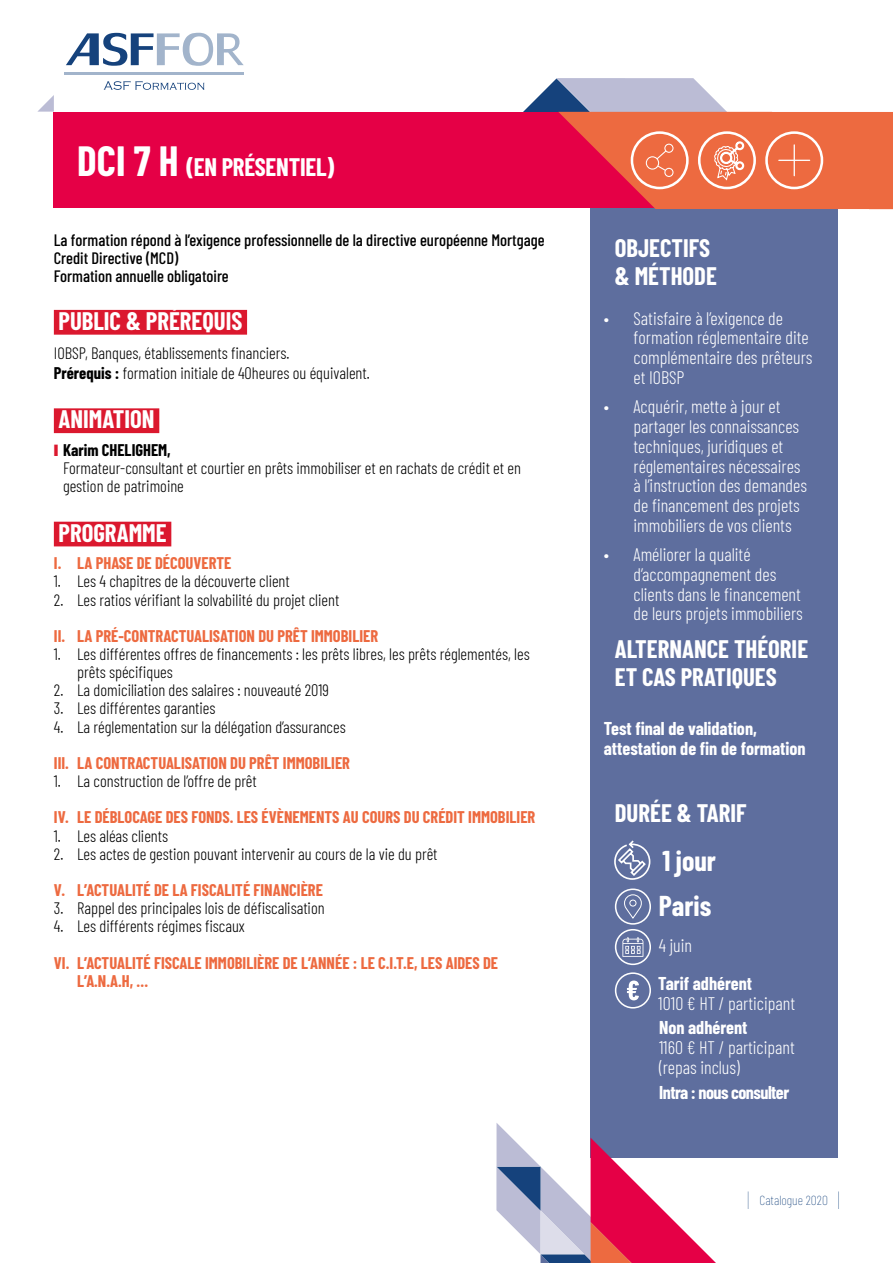
<style>
.page{position:relative;width:893px;height:1263px;background:#fff}
.page>*{position:absolute;margin:0;border:0;box-sizing:border-box;transform-origin:0 0}
.t1{font:700 28.05px/44.8px "Barlow Condensed";color:#fff}
.t2{font:700 24.75px/28px "Barlow Condensed";color:#fff}
.t3{font:300 18.15px/19.8px "Barlow Condensed";color:#fff}
.t4{font:700 18.15px/19.8px "Barlow Condensed";color:#fff}
.t5{font:700 18.15px "Barlow Condensed";letter-spacing:-.03em;color:#fff}
.t6{font:300 16.5px/18.1px "Barlow Condensed";color:#000}
.t7{font:700 16.5px/18.1px "Barlow Condensed";color:#ed6a40}
.t8{font:500 16.5px/18.1px "Barlow Condensed";color:#000}
.t9{font:100 13.5px "Barlow Condensed";color:#15427c}
.s1{font-size:41.25px}
.s2{font-weight:700}
.s3{color:#db182e}
</style>
<div class="page">
<svg style="left:66px;top:33px;width:178px;height:33px"></svg>
<hr style="left:65px;top:73px;width:179px;height:2px;background:#15427c">
<svg style="left:104px;top:81px;width:100px;height:9px"></svg>
<svg style="left:37px;top:95px;width:17px;height:17px"></svg>
<svg style="left:838px;top:1191px;width:1px;height:18px"></svg>
<svg style="left:748px;top:1191px;width:1px;height:18px"></svg>
<div style="left:590px;top:173px;width:248px;height:985px;background:#5e6e9e"></div>
<div style="left:54px;top:112px;width:719px;height:96px;background:#e50046"></div>
<div style="left:54px;top:310px;width:193px;height:25px;background:#db182e"></div>
<div style="left:54px;top:408px;width:105px;height:25px;background:#db182e"></div>
<div style="left:54px;top:522px;width:117px;height:24px;background:#db182e"></div>
<svg style="left:614px;top:840px;width:37px;height:40px"></svg>
<svg style="left:624px;top:894px;width:18px;height:25px"></svg>
<div style="left:615px;top:888px;width:36px;height:37px;border:2px solid #fff;border-radius:50%"></div>
<svg style="left:622px;top:937px;width:21px;height:20px"></svg>
<div style="left:615px;top:929px;width:36px;height:36px;border:2px solid #fff;border-radius:50%"></div>
<svg style="left:627px;top:980px;width:12px;height:20px"></svg>
<div style="left:615px;top:972px;width:36px;height:36px;border:2px solid #fff;border-radius:50%"></div>
<svg style="left:523px;top:78px;width:370px;height:131px"></svg>
<div style="left:698px;top:131px;width:58px;height:58px;border:3px solid #fff;border-radius:50%"></div>
<hr style="left:794px;top:145px;width:1px;height:31px;background:#fff">
<hr style="left:779px;top:160px;width:31px;height:1px;background:#fff">
<div style="left:765px;top:131px;width:58px;height:58px;border:3px solid #fff;border-radius:50%"></div>
<svg style="left:496px;top:1123px;width:220px;height:140px"></svg>
<h2 class="t2" style="left:77px;top:152px;width:258px"><span class="s1">DCI 7 H</span> (EN PRÉSENTIEL)</h2>
<p class="t8" style="left:54px;top:230px;width:492px">La formation répond à l’exigence professionnelle de la directive européenne Mortgage<br>Credit Directive (MCD)<br>Formation annuelle obligatoire</p>
<h2 class="t2" style="left:59px;top:306px;width:185px">PUBLIC &amp; PRÉREQUIS</h2>
<p class="t6" style="left:54px;top:342px;width:317px;line-height:19.8px">IOBSP, Banques, établissements financiers.<br><span class="s2">Prérequis :</span> formation initiale de 40heures ou équivalent.</p>
<h2 class="t2" style="left:59px;top:404px;width:98px">ANIMATION</h2>
<p class="t6" style="left:63px;top:440px;width:459px;text-indent:-9px"><span class="s3">❙</span> <span class="s2">Karim CHELIGHEM,<br></span>Formateur-consultant et courtier en prêts immobiliser et en rachats de crédit et en gestion de patrimoine</p>
<h2 class="t2" style="left:59px;top:517px;width:110px">PROGRAMME</h2>
<p class="t7" style="left:54px;top:553px;width:179px">I. LA PHASE DE DÉCOUVERTE</p>
<p class="t6" style="left:54px;top:571px;width:237px">1. Les 4 chapitres de la découverte client</p>
<p class="t6" style="left:54px;top:589px;width:287px">2. Les ratios vérifiant la solvabilité du projet client</p>
<p class="t7" style="left:54px;top:626px;width:326px">II. LA PRÉ-CONTRACTUALISATION DU PRÊT IMMOBILIER</p>
<p class="t6" style="left:77px;top:644px;width:454px;text-indent:-23px">1. Les différentes offres de financements : les prêts libres, les prêts réglementés, les prêts spécifiques</p>
<p class="t6" style="left:54px;top:680px;width:277px">2. La domiciliation des salaires : nouveauté 2019</p>
<p class="t6" style="left:54px;top:698px;width:163px">3. Les différentes garanties</p>
<p class="t6" style="left:54px;top:716px;width:293px">4. La réglementation sur la délégation d’assurances</p>
<p class="t7" style="left:54px;top:753px;width:298px">III. LA CONTRACTUALISATION DU PRÊT IMMOBILIER</p>
<p class="t6" style="left:54px;top:771px;width:204px">1. La construction de l’offre de prêt</p>
<p class="t7" style="left:54px;top:807px;width:483px">IV. LE DÉBLOCAGE DES FONDS. LES ÉVÈNEMENTS AU COURS DU CRÉDIT IMMOBILIER</p>
<p class="t6" style="left:54px;top:825px;width:116px">1. Les aléas clients</p>
<p class="t6" style="left:54px;top:843px;width:385px">2. Les actes de gestion pouvant intervenir au cours de la vie du prêt</p>
<p class="t7" style="left:54px;top:880px;width:271px">V. L’ACTUALITÉ DE LA FISCALITÉ FINANCIÈRE</p>
<p class="t6" style="left:54px;top:898px;width:272px">3. Rappel des principales lois de défiscalisation</p>
<p class="t6" style="left:54px;top:916px;width:193px">4. Les différents régimes fiscaux</p>
<p class="t7" style="left:77px;top:953px;width:422px;text-indent:-23px">VI. L’ACTUALITÉ FISCALE IMMOBILIÈRE DE L’ANNÉE : LE C.I.T.E, LES AIDES DE<br>L’A.N.A.H, …</p>
<h2 class="t2" style="left:615px;top:233px;width:103px">OBJECTIFS &amp; MÉTHODE</h2>
<p class="t3" style="left:634px;top:307px;width:180px;text-indent:-30px">• Satisfaire à l’exigence de formation réglementaire dite complémentaire des prêteurs et IOBSP</p>
<p class="t3" style="left:634px;top:395px;width:175px;text-indent:-30px">• Acquérir, mette à jour et partager les connaissances techniques, juridiques et réglementaires nécessaires à l’instruction des demandes de financement des projets immobiliers de vos clients</p>
<p class="t3" style="left:634px;top:543px;width:171px;text-indent:-30px">• Améliorer la qualité d’accompagnement des clients dans le financement de leurs projets immobiliers</p>
<h2 class="t2" style="left:615px;top:633px;width:195px">ALTERNANCE THÉORIE<br>ET CAS PRATIQUES</h2>
<p class="t4" style="left:604px;top:717px;width:203px">Test final de validation, attestation de fin de formation</p>
<h2 class="t2" style="left:615px;top:797px;width:133px">DURÉE &amp; TARIF</h2>
<h1 class="t1" style="left:659px;top:837px;width:59px">1 jour<br>Paris</h1>
<p class="t3" style="left:659px;top:934px;width:35px">4 juin</p>
<p class="t4" style="left:658px;top:973px;width:95px">Tarif adhérent</p>
<p class="t3" style="left:658px;top:992px;width:138px">1010 € HT / participant</p>
<p class="t4" style="left:659px;top:1017px;width:90px">Non adhérent</p>
<p class="t3" style="left:659px;top:1036px;width:137px">1160 € HT / participant (repas inclus)</p>
<p class="t5" style="left:659px;top:1079px;width:132px">Intra : nous consulter</p>
<p class="t9" style="left:759px;top:1190px;width:70px">Catalogue 2020</p>
</div>
